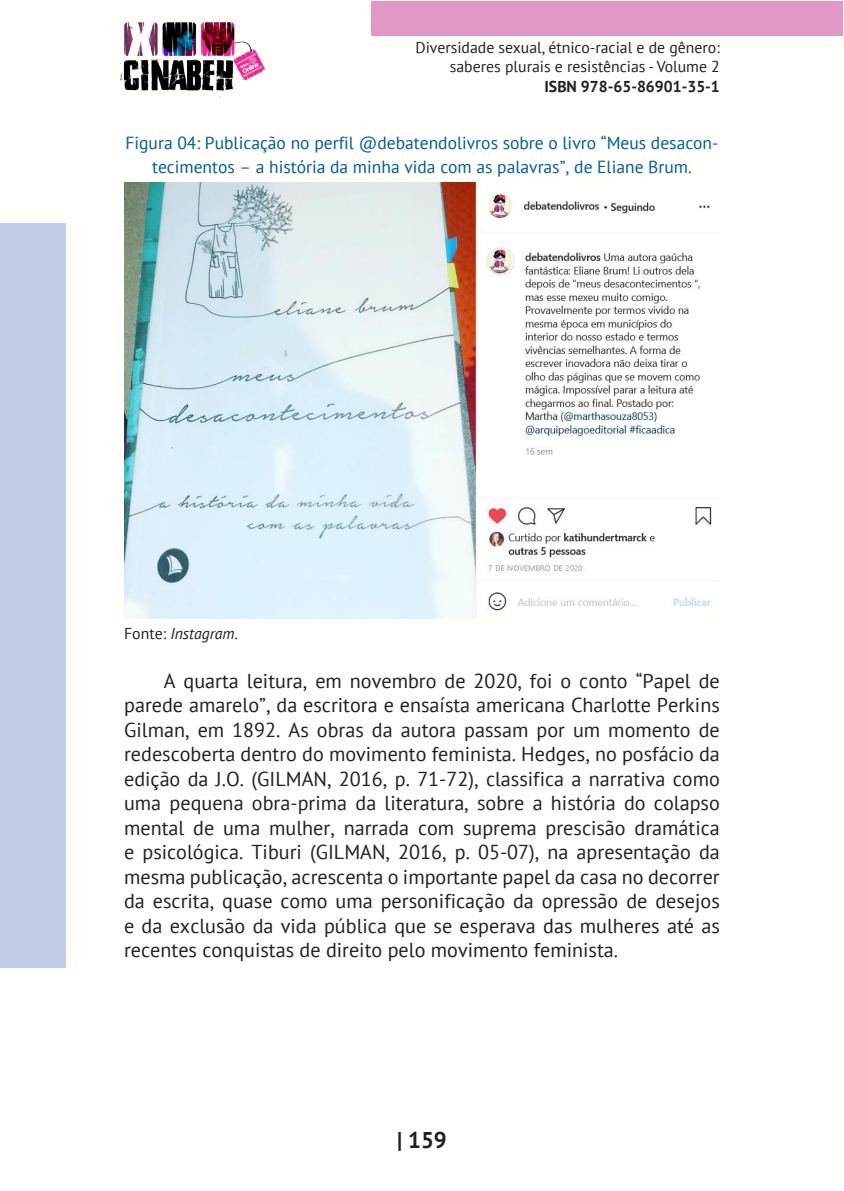
<style>
.page{position:relative;width:844px;height:1191px;background:#fff}
.page>*{position:absolute;margin:0;border:0;box-sizing:border-box;transform-origin:0 0}
.t1{font:700 22.75px "PT Sans";color:#231f20}
._8_CORPO{font:20.12px/24.5px "PT Sans";color:#231f20;text-align:justify}
._12__LEGENDA{font:17.5px/24.5px "PT Sans";color:#015b9e;text-align:center}
.t2{font:15.75px/18.9px "PT Sans";color:#231f20;text-align:right}
.t3{font:700 15.75px "PT Sans";color:#231f20}
._13__FONTES{font:italic 15.75px "PT Sans";color:#231f20}
.s1{font-style:normal}
</style>
<div class="page">
<div style="left:0;top:0;width:843px;height:1191px;background:#fffefa"></div>
<div style="left:371px;top:1px;width:471px;height:35px;background:#e198c7"></div>
<div style="left:0;top:223px;width:65px;height:744px;background:#c2cde7"></div>
<img style="left:120px;top:22px;width:144px;height:75px">
<img style="left:124px;top:182px;width:588px;height:436px">
<p class="t2" style="left:415px;top:38px;width:306px">Diversidade sexual, étnico-racial e de gênero: saberes plurais e resistências - Volume 2</p>
<p class="t3" style="left:544px;top:76px;width:177px">ISBN 978-65-86901-35-1</p>
<p class="_12__LEGENDA" style="left:125px;top:130px;width:594px">Figura 04: Publicação no perfil @debatendolivros sobre o livro “Meus desacon&shy;tecimentos – a história da minha vida com as palavras”, de Eliane Brum.</p>
<p class="_13__FONTES" style="left:124px;top:623px;width:115px"><span class="s1">Fonte:</span> Instagram<span class="s1">.</span></p>
<p class="_8_CORPO" style="left:124px;top:668px;width:597px;text-indent:40px">A quarta leitura, em novembro de 2020, foi o conto “Papel de parede amarelo”, da escritora e ensaísta americana Charlotte Perkins Gilman, em 1892. As obras da autora passam por um momento de redescoberta dentro do movimento feminista. Hedges, no posfácio da edição da J.O. (GILMAN, 2016, p. 71-72), classifica a narrativa como uma pequena obra-prima da literatura, sobre a história do colapso mental de uma mulher, narrada com suprema prescisão dramática e psicológica. Tiburi (GILMAN, 2016, p. 05-07), na apresentação da mesma publicação, acrescenta o importante papel da casa no decorrer da escrita, quase como uma personificação da opressão de desejos e da exclusão da vida pública que se esperava das mulheres até as recentes conquistas de direito pelo movimento feminista.</p>
<p class="t1" style="left:397px;top:1125px;width:51px">| 159</p>
</div>
